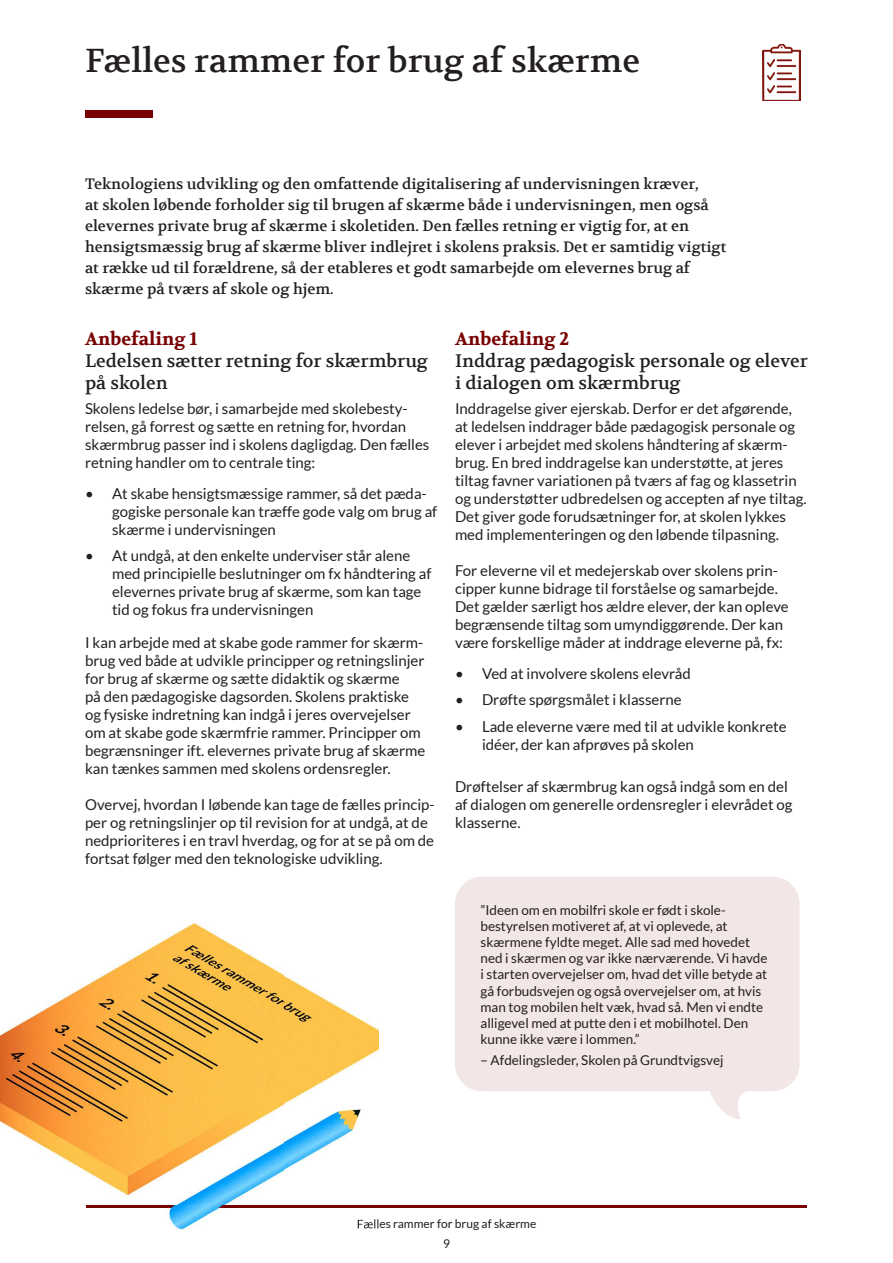
<style>
.page{position:relative;width:893px;height:1263px;background:#fff}
.page>*{position:absolute;margin:0;border:0;box-sizing:border-box;transform-origin:0 0}
.t1{font:33px "Volkhov";color:#231f20}
.t2{font:18px/21.6px "Volkhov";color:#231f20}
.t3{font:700 18px "Volkhov";color:#780000}
.t4{font:15px/18px "Lato";color:#231f20}
.t5{font:15px/21px "Volkhov";color:#231f20}
.t6{font:13.5px/16.2px "Lato";color:#231f20}
.t7{font:12px "Lato";color:#231f20}
</style>
<div class="page">
<hr style="left:86px;top:1205px;width:721px;height:3px;background:#780000">
<div style="left:85px;top:111px;width:68px;height:7px;background:#780000"></div>
<img style="left:762px;top:44px;width:39px;height:57px">
<div style="left:455px;top:877px;width:344px;height:214px;background:#f2e6e6;border-radius:27px"></div>
<svg style="left:710px;top:1091px;width:37px;height:28px"></svg>
<img style="left:0;top:922px;width:379px;height:308px">
<img style="left:358px;top:1219px;width:21px;height:11px">
<img style="left:358px;top:1219px;width:20px;height:9px">
<img style="left:86px;top:1205px;width:293px;height:3px">
<h1 class="t1" style="left:85px;top:45px;width:556px">Fælles rammer for brug af skærme</h1>
<p class="t5" style="left:85px;top:175px;width:643px">Teknologiens udvikling og den omfattende digitalisering af undervisningen kræver,<br>at skolen løbende forholder sig til brugen af skærme både i undervisningen, men også elevernes private brug af skærme i skoletiden. Den fælles retning er vigtig for, at en hensigtsmæssig brug af skærme bliver indlejret i skolens praksis. Det er samtidig vigtigt at række ud til forældrene, så der etableres et godt samarbejde om elevernes brug af skærme på tværs af skole og hjem.</p>
<p class="t3" style="left:85px;top:329px;width:114px">Anbefaling 1</p>
<p class="t2" style="left:85px;top:352px;width:344px">Ledelsen sætter retning for skærmbrug på skolen</p>
<p class="t4" style="left:85px;top:399px;width:346px">Skolens ledelse bør, i samarbejde med skolebesty&shy;relsen, gå forrest og sætte en retning for, hvordan skærmbrug passer ind i skolens dagligdag. Den fælles retning handler om to centrale ting:</p>
<p class="t4" style="left:112px;top:484px;width:327px;text-indent:-27px">• At skabe hensigtsmæssige rammer, så det pæda&shy;gogiske personale kan træffe gode valg om brug af skærme i undervisningen</p>
<p class="t4" style="left:112px;top:547px;width:321px;text-indent:-27px">• At undgå, at den enkelte underviser står alene med principielle beslutninger om fx håndtering af elevernes private brug af skærme, som kan tage tid og fokus fra undervisningen</p>
<p class="t4" style="left:85px;top:633px;width:342px">I kan arbejde med at skabe gode rammer for skærm&shy;brug ved både at udvikle principper og retningslinjer for brug af skærme og sætte didaktik og skærme<br>på den pædagogiske dagsorden. Skolens praktiske og fysiske indretning kan indgå i jeres overvejelser om at skabe gode skærmfrie rammer. Principper om begrænsninger ift. elevernes private brug af skærme kan tænkes sammen med skolens ordensregler.</p>
<p class="t4" style="left:85px;top:795px;width:351px">Overvej, hvordan I løbende kan tage de fælles princip&shy;per og retningslinjer op til revision for at undgå, at de nedprioriteres i en travl hverdag, og for at se på om de fortsat følger med den teknologiske udvikling.</p>
<p class="t3" style="left:455px;top:329px;width:116px">Anbefaling 2</p>
<p class="t2" style="left:455px;top:352px;width:354px">Inddrag pædagogisk personale og elever i dialogen om skærmbrug</p>
<p class="t4" style="left:455px;top:399px;width:353px">Inddragelse giver ejerskab. Derfor er det afgørende, at ledelsen inddrager både pædagogisk personale og elever i arbejdet med skolens håndtering af skærm&shy;brug. En bred inddragelse kan understøtte, at jeres tiltag favner variationen på tværs af fag og klassetrin og understøtter udbredelsen og accepten af nye tiltag.<br>Det giver gode forudsætninger for, at skolen lykkes med implementeringen og den løbende tilpasning.</p>
<p class="t4" style="left:455px;top:561px;width:335px">For eleverne vil et medejerskab over skolens prin&shy;cipper kunne bidrage til forståelse og samarbejde.<br>Det gælder særligt hos ældre elever, der kan opleve begrænsende tiltag som umyndiggørende. Der kan være forskellige måder at inddrage eleverne på, fx:</p>
<p class="t4" style="left:455px;top:664px;width:237px">• Ved at involvere skolens elevråd</p>
<p class="t4" style="left:455px;top:691px;width:228px">• Drøfte spørgsmålet i klasserne</p>
<p class="t4" style="left:482px;top:717px;width:306px;text-indent:-27px">• Lade eleverne være med til at udvikle konkrete idéer, der kan afprøves på skolen</p>
<p class="t4" style="left:455px;top:777px;width:339px">Drøftelser af skærmbrug kan også indgå som en del af dialogen om generelle ordensregler i elevrådet og klasserne.</p>
<p class="t6" style="left:480px;top:901px;width:288px">”Ideen om en mobilfri skole er født i skole&shy;bestyrelsen motiveret af, at vi oplevede, at skærmene fyldte meget. Alle sad med hovedet ned i skærmen og var ikke nærværende. Vi havde i starten overvejelser om, hvad det ville betyde at gå forbudsvejen og også overvejelser om, at hvis man tog mobilen helt væk, hvad så. Men vi endte alligevel med at putte den i et mobilhotel. Den kunne ikke være i lommen.”</p>
<p class="t6" style="left:480px;top:1051px;width:244px">– Afdelingsleder, Skolen på Grundtvigsvej</p>
<p class="t7" style="left:357px;top:1217px;width:181px">Fælles rammer for brug af skærme</p>
<p class="t7" style="left:443px;top:1237px;width:8px">9</p>
</div>
